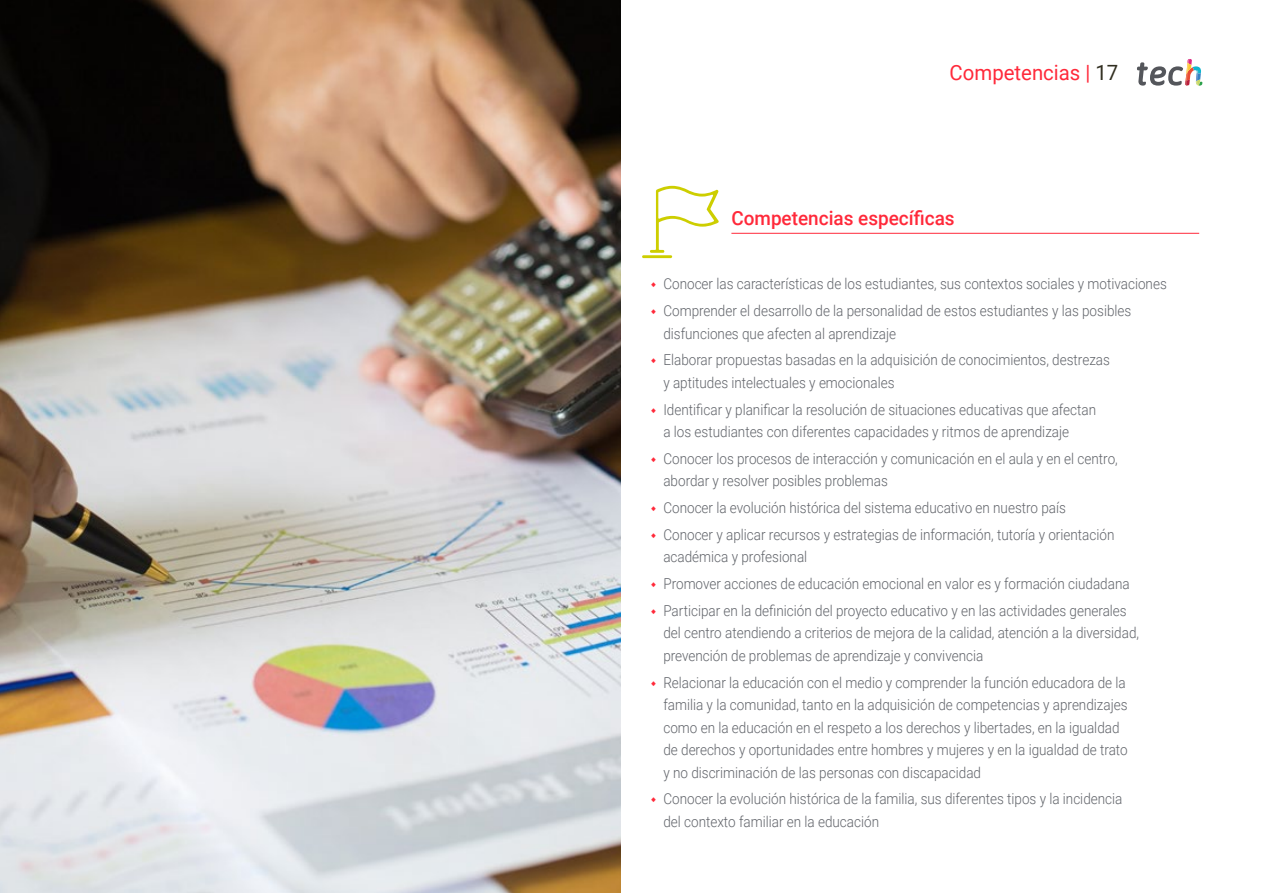
<style>
.page{position:relative;width:1263px;height:893px;background:#fff}
.page>*{position:absolute;margin:0;border:0;box-sizing:border-box;transform-origin:0 0}
.t1{font:21px "Roboto";color:#ff293a}
.t2{font:500 19.5px "Roboto";color:#ff293a}
.t3{font:300 15px/26.7px "Roboto";color:#61646a;scale:.9 1}
.s1{color:#312e20}
</style>
<div class="page">
<img style="left:0;top:0;width:621px;height:893px">
<hr style="left:731px;top:233px;width:468px;height:1px;background:#ff293a">
<hr style="left:642px;top:255px;width:30px;height:3px;background:#cdce00">
<svg style="left:650px;top:186px;width:69px;height:67px"></svg>
<svg style="left:1137px;top:59px;width:65px;height:27px"></svg>
<h1 class="t1" style="left:950px;top:57px;width:170px">Competencias | <span class="s1">17</span></h1>
<h2 class="t2" style="left:731px;top:204px;width:225px">Competencias específicas</h2>
<p class="t3" style="left:663px;top:270px;width:561px">Conocer las características de los estudiantes, sus contextos sociales y motivaciones<br>Comprender el desarrollo de la personalidad de estos estudiantes y las posibles</p>
<p class="t3" style="left:663px;top:319px;width:498px">disfunciones que afecten al aprendizaje<br>Elaborar propuestas basadas en la adquisición de conocimientos, destrezas</p>
<p class="t3" style="left:663px;top:369px;width:482px">y aptitudes intelectuales y emocionales<br>Identificar y planificar la resolución de situaciones educativas que afectan</p>
<p class="t3" style="left:663px;top:418px;width:506px">a los estudiantes con diferentes capacidades y ritmos de aprendizaje<br>Conocer los procesos de interacción y comunicación en el aula y en el centro,</p>
<p class="t3" style="left:663px;top:467px;width:503px">abordar y resolver posibles problemas<br>Conocer la evolución histórica del sistema educativo en nuestro país<br>Conocer y aplicar recursos y estrategias de información, tutoría y orientación</p>
<p class="t3" style="left:663px;top:543px;width:520px">académica y profesional<br>Promover acciones de educación emocional en valor es y formación ciudadana<br>Participar en la definición del proyecto educativo y en las actividades generales</p>
<p class="t3" style="left:663px;top:621px;width:530px;line-height:22.5px">del centro atendiendo a criterios de mejora de la calidad, atención a la diversidad, prevención de problemas de aprendizaje y convivencia</p>
<p class="t3" style="left:663px;top:670px;width:517px;line-height:22.5px">Relacionar la educación con el medio y comprender la función educadora de la familia y la comunidad, tanto en la adquisición de competencias y aprendizajes como en la educación en el respeto a los derechos y libertades, en la igualdad de derechos y oportunidades entre hombres y mujeres y en la igualdad de trato y no discriminación de las personas con discapacidad</p>
<p class="t3" style="left:663px;top:787px;width:512px;line-height:22.5px">Conocer la evolución histórica de la familia, sus diferentes tipos y la incidencia del contexto familiar en la educación</p>
</div>
